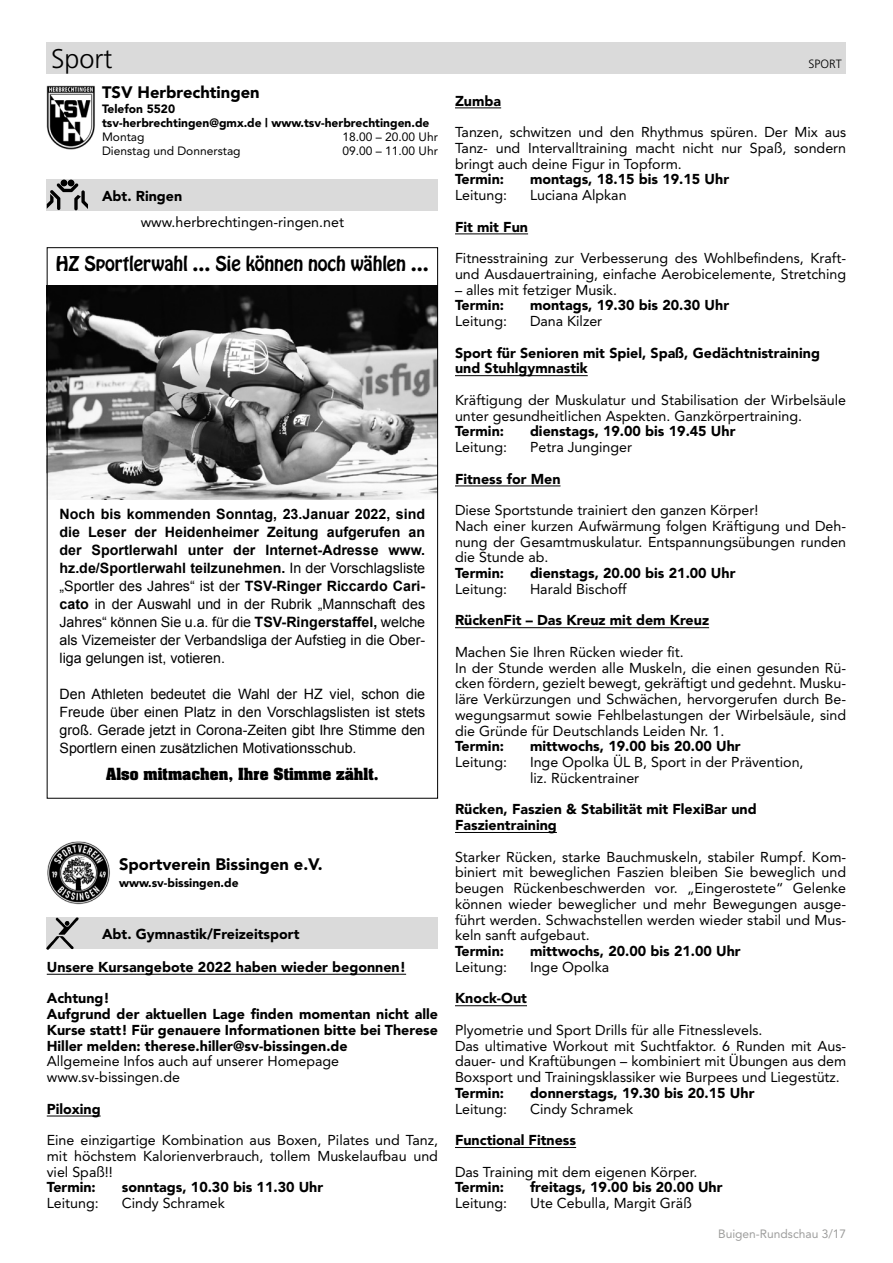
<style>
.page{position:relative;width:893px;height:1263px;background:#fff}
.page>*{position:absolute;margin:0;border:0;box-sizing:border-box;transform-origin:0 0}
.t1{font:300 27px "Frutiger";color:#000}
.t2{font:18px "Hobo";letter-spacing:-.01em;color:#000}
.t3{font:900 16.5px "Avenir";color:#000}
.t4{font:14.25px/15.8px "Avenir";color:#000}
.t5{font:900 14.25px/15.8px "Avenir";color:#000}
.t6{font:700 14.25px/18px "Arial";color:#000;text-align:justify}
.t7{font:14.25px/18px "Arial";color:#000;text-align:justify}
.t8{font:700 14.25px "Aachen";color:#000}
.t9{font:900 12px/14.2px "Avenir";color:#000}
.t10{font:12px "Avenir";color:#000}
.t11{font:12px "Avenir";color:#9d9d9c}
.t12{font:300 12px "Frutiger";color:#000}
.s1{font-weight:400}
</style>
<div class="page">
<hr style="left:47px;top:974px;width:359px;height:1px;background:#000">
<hr style="left:47px;top:1116px;width:54px;height:1px;background:#000">
<hr style="left:455px;top:108px;width:46px;height:1px;background:#000">
<hr style="left:455px;top:234px;width:73px;height:1px;background:#000">
<hr style="left:455px;top:375px;width:133px;height:1px;background:#000">
<hr style="left:455px;top:486px;width:105px;height:1px;background:#000">
<hr style="left:455px;top:627px;width:254px;height:1px;background:#000">
<hr style="left:455px;top:832px;width:102px;height:1px;background:#000">
<hr style="left:455px;top:1005px;width:72px;height:1px;background:#000">
<hr style="left:455px;top:1147px;width:121px;height:1px;background:#000">
<div style="left:47px;top:43px;width:799px;height:31px;background:#dadada"></div>
<img style="left:47px;top:86px;width:48px;height:64px">
<img style="left:49px;top:285px;width:387px;height:215px">
<div style="left:47px;top:179px;width:391px;height:32px;background:#dadada"></div>
<svg style="left:47px;top:180px;width:41px;height:30px"></svg>
<div style="left:47px;top:917px;width:391px;height:32px;background:#dadada"></div>
<img style="left:47px;top:917px;width:32px;height:32px">
<img style="left:47px;top:841px;width:63px;height:63px">
<h1 class="t1" style="left:51px;top:43px;width:63px">Sport</h1>
<p class="t12" style="left:808px;top:57px;width:35px">SPORT</p>
<p class="t3" style="left:102px;top:83px;width:159px">TSV Herbrechtingen</p>
<p class="t9" style="left:102px;top:101px;width:329px">Telefon 5520<br>tsv-herbrechtingen@gmx.de | www.tsv-herbrechtingen.de</p>
<p class="t10" style="left:102px;top:130px;width:44px">Montag</p>
<p class="t10" style="left:343px;top:130px;width:97px">18.00 – 20.00 Uhr</p>
<p class="t10" style="left:102px;top:144px;width:140px">Dienstag und Donnerstag</p>
<p class="t10" style="left:343px;top:144px;width:97px">09.00 – 11.00 Uhr</p>
<p class="t5" style="left:455px;top:93px;width:48px">Zumba</p>
<p class="t4" style="left:455px;top:124px;width:393px;text-align:justify">Tanzen, schwitzen und den Rhythmus spüren. Der Mix aus Tanz- und Intervalltraining macht nicht nur Spaß, sondern bringt auch deine Figur in Topform.</p>
<p class="t5" style="left:455px;top:171px;width:51px">Termin:</p>
<p class="t5" style="left:530px;top:171px;width:201px">montags, 18.15 bis 19.15 Uhr</p>
<p class="t4" style="left:455px;top:187px;width:53px">Leitung:</p>
<p class="t4" style="left:530px;top:187px;width:98px">Luciana Alpkan</p>
<p class="t5" style="left:455px;top:219px;width:75px">Fit mit Fun</p>
<p class="t4" style="left:455px;top:250px;width:393px">Fitnesstraining zur Verbesserung des Wohlbefindens, Kraft&shy;und Ausdauertraining, einfache Aerobicelemente, Stretching</p>
<p class="t4" style="left:455px;top:282px;width:164px">– alles mit fetziger Musik.</p>
<p class="t5" style="left:455px;top:297px;width:51px">Termin:</p>
<p class="t5" style="left:530px;top:297px;width:201px">montags, 19.30 bis 20.30 Uhr</p>
<p class="t4" style="left:455px;top:313px;width:53px">Leitung:</p>
<p class="t4" style="left:530px;top:313px;width:74px">Dana Kilzer</p>
<p class="t5" style="left:455px;top:345px;width:366px">Sport für Senioren mit Spiel, Spaß, Gedächtnistraining und Stuhlgymnastik</p>
<p class="t4" style="left:455px;top:392px;width:393px">Kräftigung der Muskulatur und Stabilisation der Wirbelsäule unter gesundheitlichen Aspekten. Ganzkörpertraining.</p>
<p class="t5" style="left:455px;top:423px;width:51px">Termin:</p>
<p class="t5" style="left:530px;top:423px;width:207px">dienstags, 19.00 bis 19.45 Uhr</p>
<p class="t4" style="left:455px;top:439px;width:53px">Leitung:</p>
<p class="t4" style="left:530px;top:439px;width:104px">Petra Junginger</p>
<p class="t5" style="left:455px;top:471px;width:107px">Fitness for Men</p>
<p class="t4" style="left:455px;top:502px;width:393px">Diese Sportstunde trainiert den ganzen Körper!<br>Nach einer kurzen Aufwärmung folgen Kräftigung und Deh&shy;nung der Gesamtmuskulatur. Entspannungsübungen runden die Stunde ab.</p>
<p class="t5" style="left:455px;top:565px;width:51px">Termin:</p>
<p class="t5" style="left:530px;top:565px;width:207px">dienstags, 20.00 bis 21.00 Uhr</p>
<p class="t4" style="left:455px;top:581px;width:53px">Leitung:</p>
<p class="t4" style="left:530px;top:581px;width:98px">Harald Bischoff</p>
<p class="t5" style="left:455px;top:612px;width:256px">RückenFit – Das Kreuz mit dem Kreuz</p>
<p class="t4" style="left:455px;top:644px;width:393px">Machen Sie Ihren Rücken wieder fit.<br>In der Stunde werden alle Muskeln, die einen gesunden Rü&shy;cken fördern, gezielt bewegt, gekräftigt und gedehnt. Musku&shy;läre Verkürzungen und Schwächen, hervorgerufen durch Be&shy;wegungsarmut sowie Fehlbelastungen der Wirbelsäule, sind die Gründe für Deutschlands Leiden Nr. 1.</p>
<p class="t5" style="left:455px;top:738px;width:51px">Termin:</p>
<p class="t5" style="left:530px;top:738px;width:212px">mittwochs, 19.00 bis 20.00 Uhr</p>
<p class="t4" style="left:455px;top:754px;width:53px">Leitung:</p>
<p class="t4" style="left:530px;top:754px;width:275px">Inge Opolka ÜL B, Sport in der Prävention, liz. Rückentrainer</p>
<p class="t5" style="left:455px;top:801px;width:303px">Rücken, Faszien &amp; Stabilität mit FlexiBar und<br>Faszientraining</p>
<p class="t4" style="left:455px;top:849px;width:393px;text-align:justify">Starker Rücken, starke Bauchmuskeln, stabiler Rumpf. Kom&shy;biniert mit beweglichen Faszien bleiben Sie beweglich und beugen Rückenbeschwerden vor. „Eingerostete“ Gelenke können wieder beweglicher und mehr Bewegungen ausge&shy;führt werden. Schwachstellen werden wieder stabil und Mus&shy;keln sanft aufgebaut.</p>
<p class="t5" style="left:455px;top:943px;width:51px">Termin:</p>
<p class="t5" style="left:530px;top:943px;width:212px">mittwochs, 20.00 bis 21.00 Uhr</p>
<p class="t4" style="left:455px;top:959px;width:53px">Leitung:</p>
<p class="t4" style="left:530px;top:959px;width:81px">Inge Opolka</p>
<p class="t5" style="left:455px;top:990px;width:74px">Knock-Out</p>
<p class="t4" style="left:455px;top:1022px;width:393px">Plyometrie und Sport Drills für alle Fitnesslevels.<br>Das ultimative Workout mit Suchtfaktor. 6 Runden mit Aus&shy;dauer- und Kraftübungen – kombiniert mit Übungen aus dem Boxsport und Trainingsklassiker wie Burpees und Liegestütz.</p>
<p class="t5" style="left:455px;top:1085px;width:51px">Termin:</p>
<p class="t5" style="left:530px;top:1085px;width:226px">donnerstags, 19.30 bis 20.15 Uhr</p>
<p class="t4" style="left:455px;top:1101px;width:53px">Leitung:</p>
<p class="t4" style="left:530px;top:1101px;width:105px">Cindy Schramek</p>
<p class="t5" style="left:455px;top:1132px;width:123px">Functional Fitness</p>
<p class="t4" style="left:455px;top:1164px;width:244px">Das Training mit dem eigenen Körper.</p>
<p class="t5" style="left:455px;top:1179px;width:51px">Termin:</p>
<p class="t5" style="left:530px;top:1179px;width:194px">freitags, 19.00 bis 20.00 Uhr</p>
<p class="t4" style="left:455px;top:1195px;width:53px">Leitung:</p>
<p class="t4" style="left:530px;top:1195px;width:163px">Ute Cebulla, Margit Gräß</p>
<p class="t5" style="left:102px;top:188px;width:82px">Abt. Ringen</p>
<p class="t4" style="left:141px;top:214px;width:205px">www.herbrechtingen-ringen.net</p>
<p class="t2" style="left:56px;top:251px;width:374px">HZ Sportlerwahl … Sie können noch wählen …</p>
<p class="t6" style="left:60px;top:505px;width:367px">Noch bis kommenden Sonntag, 23.Januar 2022, sind die Leser der Heidenheimer Zeitung aufgerufen an der Sportlerwahl unter der Internet-Adresse www. hz.de/Sportlerwahl teilzunehmen. <span class="s1">In der Vorschlagsliste „Sportler des Jahres“ ist der</span> TSV-Ringer Riccardo Cari&shy;cato <span class="s1">in der Auswahl und in der Rubrik „Mannschaft des Jahres“ können Sie u.a. für die</span> TSV-Ringerstaffel, <span class="s1">welche als Vizemeister der Verbandsliga der Aufstieg in die Ober&shy;liga gelungen ist, votieren.</span></p>
<p class="t7" style="left:60px;top:685px;width:367px">Den Athleten bedeutet die Wahl der HZ viel, schon die Freude über einen Platz in den Vorschlagslisten ist stets groß. Gerade jetzt in Corona-Zeiten gibt Ihre Stimme den Sportlern einen zusätzlichen Motivationsschub.</p>
<p class="t8" style="left:106px;top:763px;width:274px">Also mitmachen, Ihre Stimme zählt.</p>
<p class="t3" style="left:119px;top:855px;width:205px">Sportverein Bissingen e.V.</p>
<p class="t9" style="left:119px;top:875px;width:121px">www.sv-bissingen.de</p>
<p class="t5" style="left:102px;top:926px;width:199px">Abt. Gymnastik/Freizeitsport</p>
<p class="t5" style="left:47px;top:959px;width:361px">Unsere Kursangebote 2022 haben wieder begonnen!</p>
<p class="t5" style="left:47px;top:990px;width:393px">Achtung!<br>Aufgrund der aktuellen Lage finden momentan nicht alle Kurse statt! Für genauere Informationen bitte bei Therese Hiller melden: therese.hiller@sv-bissingen.de</p>
<p class="t4" style="left:47px;top:1053px;width:294px">Allgemeine Infos auch auf unserer Homepage www.sv-bissingen.de</p>
<p class="t5" style="left:47px;top:1101px;width:55px">Piloxing</p>
<p class="t4" style="left:47px;top:1132px;width:393px;text-align:justify">Eine einzigartige Kombination aus Boxen, Pilates und Tanz, mit höchstem Kalorienverbrauch, tollem Muskelaufbau und viel Spaß!!</p>
<p class="t5" style="left:47px;top:1179px;width:51px">Termin:</p>
<p class="t5" style="left:122px;top:1179px;width:203px">sonntags, 10.30 bis 11.30 Uhr</p>
<p class="t4" style="left:47px;top:1195px;width:53px">Leitung:</p>
<p class="t4" style="left:122px;top:1195px;width:105px">Cindy Schramek</p>
<p class="t11" style="left:718px;top:1227px;width:130px">Buigen-Rundschau 3/17</p>
</div>
